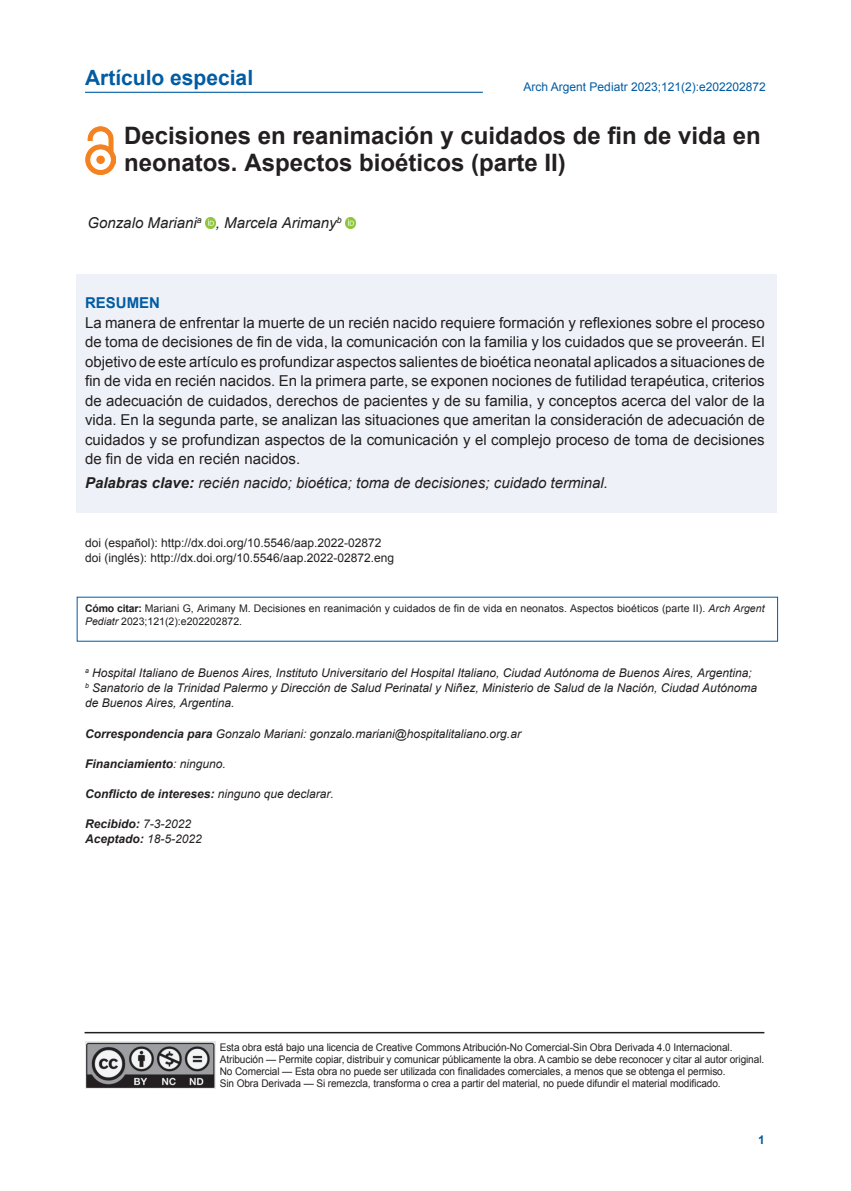
<style>
.page{position:relative;width:851px;height:1191px;background:#fff}
.page>*{position:absolute;margin:0;border:0;box-sizing:border-box;transform-origin:0 0}
.t1{font:700 24px/27px "Arial";color:#231f20}
.t2{font:700 21px "Arial";color:#015ca3}
.t3{font:15px/19.5px "Arial";color:#231f20;text-align:justify}
.t4{font:italic 15px "Arial";color:#231f20}
.t5{font:700 15px "Arial";color:#015ca3}
.t6{font:italic 12px/15px "Arial";color:#231f20}
.t7{font:12px/15px "Arial";color:#231f20}
.t8{font:italic 700 12px/15px "Arial";color:#231f20}
.t9{font:12px "Arial";color:#015ca3}
.t10{font:700 12px "Arial";color:#015ca3}
.t11{font:10.5px/12px "Arial";letter-spacing:-.01em;color:#231f20;scale:.96 1}
.t12{font:10.5px/13.5px "Arial";letter-spacing:-.01em;color:#231f20}
.s1{font-weight:700}
.s2{font-style:italic}
.s3{font-style:inherit}
.s4{font-weight:400}
</style>
<div class="page">
<div style="left:77px;top:274px;width:700px;height:238px;background:#eef2f8"></div>
<svg style="left:206px;top:218px;width:10px;height:10px"></svg>
<svg style="left:346px;top:218px;width:10px;height:10px"></svg>
<img style="left:85px;top:126px;width:30px;height:49px">
<img style="left:86px;top:1041px;width:129px;height:47px">
<hr style="left:85px;top:1032px;width:679px;height:1px;background:#231f20">
<hr style="left:85px;top:92px;width:398px;height:1px;background:#015ca3">
<h2 class="t2" style="left:85px;top:64px;width:170px">Artículo especial</h2>
<p class="t9" style="left:523px;top:79px;width:244px">Arch Argent Pediatr 2023;121(2):e202202872</p>
<h1 class="t1" style="left:124px;top:123px;width:638px">Decisiones en reanimación y cuidados de fin de vida en neonatos. Aspectos bioéticos (parte II)</h1>
<p class="t4" style="left:87px;top:213px;width:256px">Gonzalo Mariani<sup>a</sup> , Marcela Arimany<sup>b</sup></p>
<p class="t5" style="left:85px;top:293px;width:76px">RESUMEN</p>
<p class="t3" style="left:85px;top:313px;width:681px">La manera de enfrentar la muerte de un recién nacido requiere formación y reflexiones sobre el proceso de toma de decisiones de fin de vida, la comunicación con la familia y los cuidados que se proveerán. El objetivo de este artículo es profundizar aspectos salientes de bioética neonatal aplicados a situaciones de fin de vida en recién nacidos. En la primera parte, se exponen nociones de futilidad terapéutica, criterios de adecuación de cuidados, derechos de pacientes y de su familia, y conceptos acerca del valor de la vida. En la segunda parte, se analizan las situaciones que ameritan la consideración de adecuación de cuidados y se profundizan aspectos de la comunicación y el complejo proceso de toma de decisiones de fin de vida en recién nacidos.</p>
<p class="t4" style="left:85px;top:473px;width:524px"><span class="s1">Palabras clave:</span> recién nacido; bioética; toma de decisiones; cuidado terminal.</p>
<p class="t7" style="left:85px;top:535px;width:310px">doi (español): http://dx.doi.org/10.5546/aap.2022-02872 doi (inglés): http://dx.doi.org/10.5546/aap.2022-02872.eng</p>
<p class="t12" style="left:85px;top:601px;width:681px"><span class="s1">Cómo citar:</span> Mariani G, Arimany M. Decisiones en reanimación y cuidados de fin de vida en neonatos. Aspectos bioéticos (parte II). <span class="s2">Arch Argent<br>Pediatr</span> 202<span class="s3">3</span>;<span class="s3">121(2):</span>e202202872.</p>
<p class="t6" style="left:85px;top:666px;width:673px"><sup>a</sup> Hospital Italiano de Buenos Aires, Instituto Universitario del Hospital Italiano, Ciudad Autónoma de Buenos Aires, Argentina; <sup>b</sup> Sanatorio de la Trinidad Palermo y Dirección de Salud Perinatal y Niñez, Ministerio de Salud de la Nación, Ciudad Autónoma de Buenos Aires, Argentina.</p>
<p class="t6" style="left:85px;top:726px;width:437px"><span class="s1">Correspondenci</span><span class="s1">a para</span> Gonzalo Mariani: gonzalo.mariani@hospitalitaliano.org.ar</p>
<p class="t8" style="left:85px;top:756px;width:142px">Financiamiento<span class="s4">: ninguno.</span></p>
<p class="t8" style="left:85px;top:786px;width:250px">Conflicto de intereses: <span class="s4">ninguno que declarar.</span></p>
<p class="t8" style="left:85px;top:816px;width:118px">Recibido: <span class="s4">7-3-2022<br></span>Aceptado: <span class="s4">18-5-2022</span></p>
<p class="t11" style="left:220px;top:1041px;width:568px">Esta obra está bajo una licencia de Creative Commons Atribución-No Comercial-Sin Obra Derivada 4.0 Internacional.<br>Atribución — Permite copiar, distribuir y comunicar públicamente la obra. A cambio se debe reconocer y citar al autor original.<br>No Comercial — Esta obra no puede ser utilizada con finalidades comerciales, a menos que se obtenga el permiso.<br>Sin Obra Derivada — Si remezcla, transforma o crea a partir del material, no puede difundir el material modificado.</p>
<p class="t10" style="left:758px;top:1131px;width:8px">1</p>
</div>
